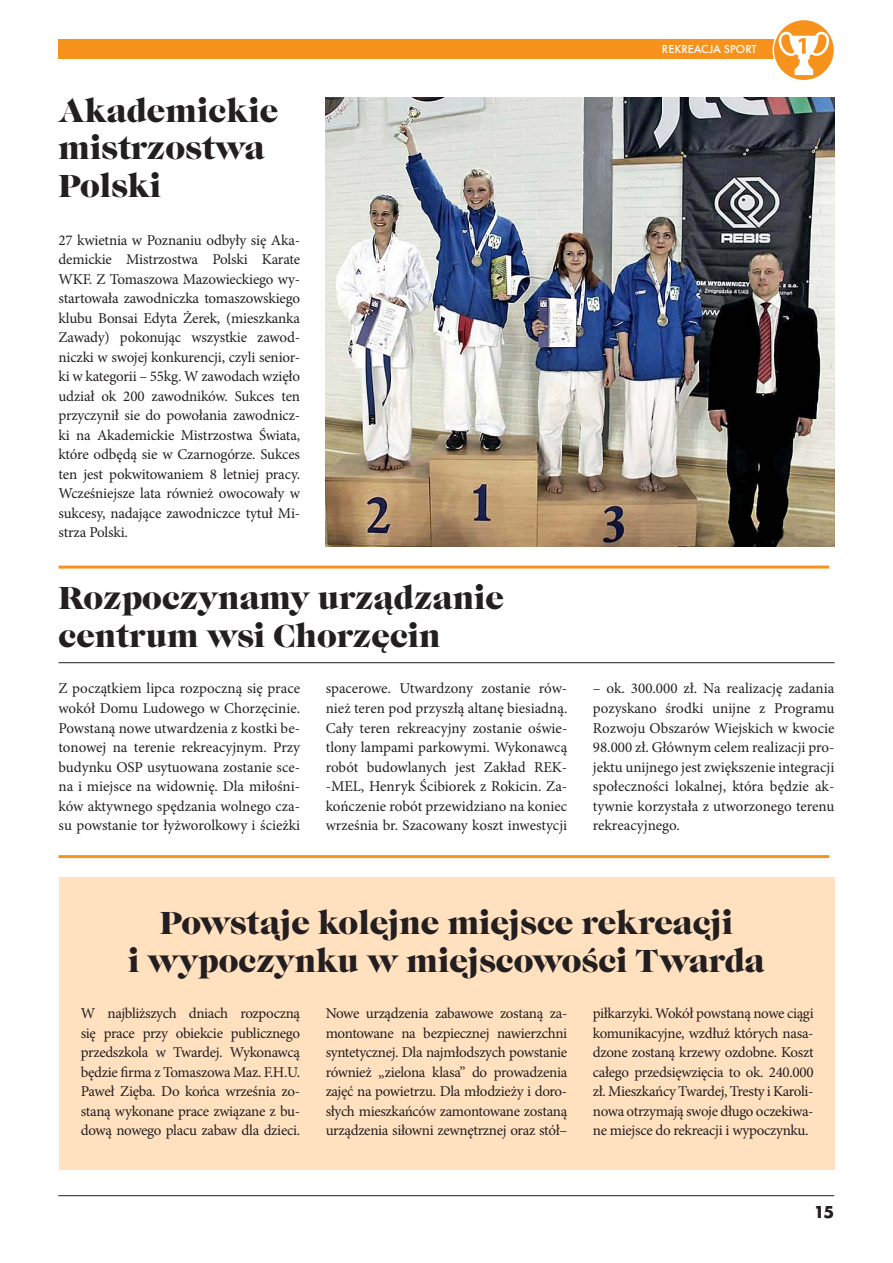
<style>
.page{position:relative;width:893px;height:1263px;background:#fff}
.page>*{position:absolute;margin:0;border:0;box-sizing:border-box;transform-origin:0 0}
.t1{font:33px/37.5px "Caslon Gra DCE";color:#231f20}
.t2{font:700 18px "Futura TCE";color:#231f20}
.t3{font:15px/19.5px "Minion Pro";letter-spacing:-.01em;color:#231f20;text-align:justify}
.t4{font:500 12px "Futura TCE";color:#fff}
</style>
<div class="page">
<hr style="left:58px;top:1195px;width:776px;height:1px;background:#231f20">
<div style="left:58px;top:878px;width:776px;height:292px;background:#ffe0bf"></div>
<div style="left:58px;top:39px;width:719px;height:19px;background:#f7931d"></div>
<svg style="left:773px;top:19px;width:61px;height:62px"></svg>
<div style="left:772px;top:19px;width:63px;height:62px;border:2px solid #fff;border-radius:50%"></div>
<svg style="left:778px;top:32px;width:52px;height:43px"></svg>
<img style="left:326px;top:98px;width:508px;height:448px">
<hr style="left:58px;top:662px;width:776px;height:1px;background:#231f20">
<hr style="left:58px;top:566px;width:771px;height:2px;background:#f7931d">
<hr style="left:58px;top:855px;width:771px;height:3px;background:#f7931d">
<h1 class="t1" style="left:58px;top:94px;width:221px">Akademickie mistrzostwa<br>Polski</h1>
<p class="t3" style="left:58px;top:232px;width:243px">27 kwietnia w Poznaniu odbyły się Aka&shy;demickie Mistrzostwa Polski Karate WKF. Z Tomaszowa Mazowieckiego wy&shy;startowała zawodniczka tomaszowskiego klubu Bonsai Edyta Żerek, (mieszkanka Zawady) pokonując wszystkie zawod&shy;niczki w swojej konkurencji, czyli senior&shy;ki w kategorii – 55kg. W zawodach wzięło udział ok 200 zawodników. Sukces ten przyczynił sie do powołania zawodnicz&shy;ki na Akademickie Mistrzostwa Świata, które odbędą sie w Czarnogórze. Sukces ten jest pokwitowaniem 8 letniej pracy.<br>Wcześniejsze lata również owocowały w sukcesy, nadające zawodniczce tytuł Mi&shy;strza Polski.</p>
<p class="t4" style="left:662px;top:43px;width:96px">REKREACJA SPORT</p>
<h1 class="t1" style="left:58px;top:581px;width:447px">Rozpoczynamy urządzanie centrum wsi Chorzęcin</h1>
<p class="t3" style="left:326px;top:680px;width:243px">spacerowe. Utwardzony zostanie rów&shy;nież teren pod przyszłą altanę biesiadną.<br>Cały teren rekreacyjny zostanie oświe&shy;tlony lampami parkowymi. Wykonawcą robót budowlanych jest Zakład REK--MEL, Henryk Ścibiorek z Rokicin. Za&shy;kończenie robót przewidziano na koniec września br. Szacowany koszt inwestycji</p>
<p class="t3" style="left:593px;top:680px;width:243px">– ok. 300.000 zł. Na realizację zadania pozyskano środki unijne z Programu Rozwoju Obszarów Wiejskich w kwocie 98.000 zł. Głównym celem realizacji pro&shy;jektu unijnego jest zwiększenie integracji społeczności lokalnej, która będzie ak&shy;tywnie korzystała z utworzonego terenu rekreacyjnego.</p>
<p class="t3" style="left:58px;top:680px;width:243px">Z początkiem lipca rozpoczną się prace wokół Domu Ludowego w Chorzęcinie.<br>Powstaną nowe utwardzenia z kostki be&shy;tonowej na terenie rekreacyjnym. Przy budynku OSP usytuowana zostanie sce&shy;na i miejsce na widownię. Dla miłośni&shy;ków aktywnego spędzania wolnego cza&shy;su powstanie tor łyżworolkowy i ścieżki</p>
<h1 class="t1" style="left:128px;top:906px;width:638px;text-align:center">Powstaje kolejne miejsce rekreacji<br>i wypoczynku w miejscowości Twarda</h1>
<p class="t3" style="left:326px;top:1005px;width:243px">Nowe urządzenia zabawowe zostaną za&shy;montowane na bezpiecznej nawierzchni syntetycznej. Dla najmłodszych powstanie również „zielona klasa” do prowadzenia zajęć na powietrzu. Dla młodzieży i doro&shy;słych mieszkańców zamontowane zostaną urządzenia siłowni zewnętrznej oraz stół–</p>
<p class="t3" style="left:593px;top:1005px;width:222px">piłkarzyki. Wokół powstaną nowe ciągi komunikacyjne, wzdłuż których nasa&shy;dzone zostaną krzewy ozdobne. Koszt całego przedsięwzięcia to ok. 240.000 zł. Mieszkańcy Twardej, Tresty i Karoli&shy;nowa otrzymają swoje długo oczekiwa&shy;ne miejsce do rekreacji i wypoczynku.</p>
<p class="t3" style="left:81px;top:1005px;width:221px">W najbliższych dniach rozpoczną się prace przy obiekcie publicznego przedszkola w Twardej. Wykonawcą będzie firma z Tomaszowa Maz. F.H.U.<br>Paweł Zięba. Do końca września zo&shy;staną wykonane prace związane z bu&shy;dową nowego placu zabaw dla dzieci.</p>
<p class="t2" style="left:814px;top:1205px;width:22px">15</p>
</div>
